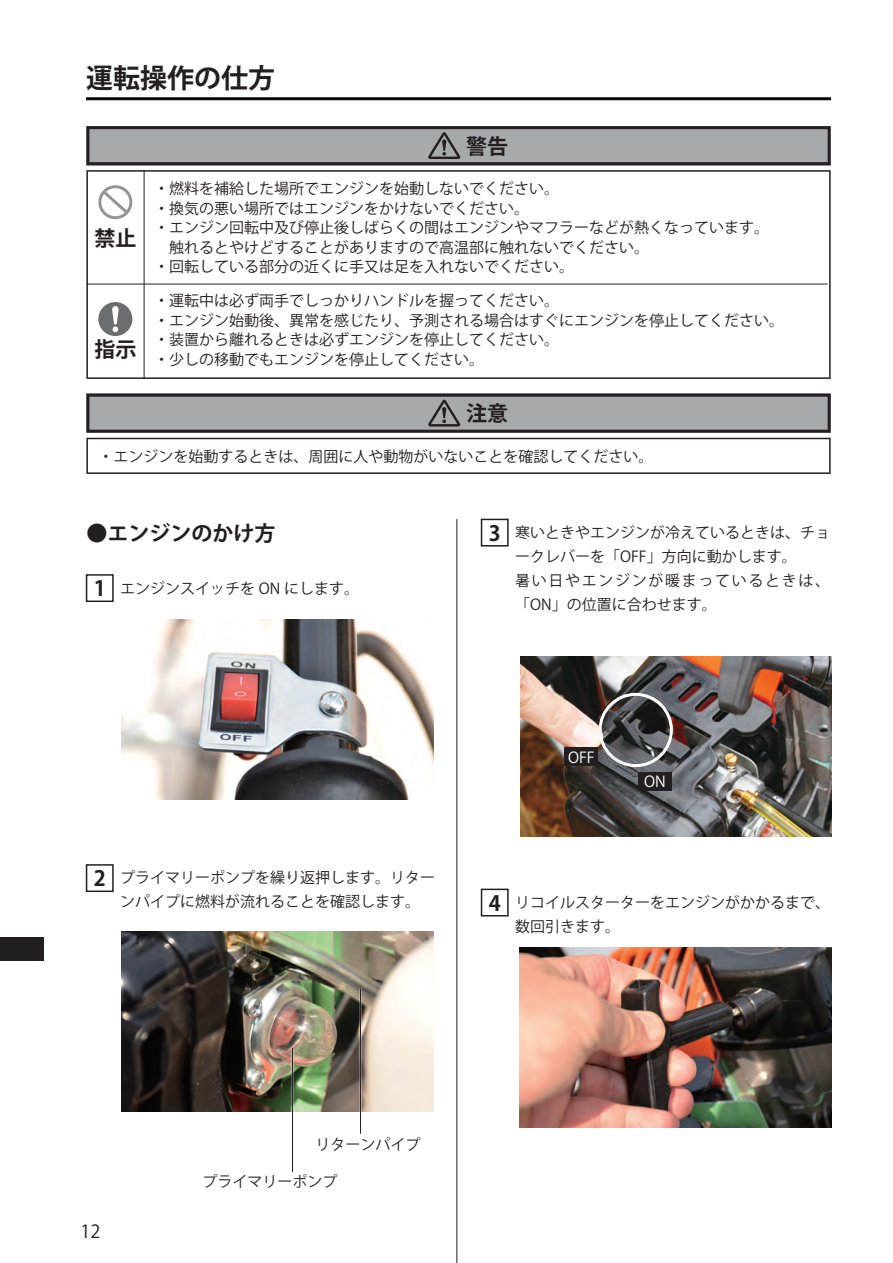
<style>
.page{position:relative;width:893px;height:1263px;background:#fff}
.page>*{position:absolute;margin:0;border:0;box-sizing:border-box;transform-origin:0 0}
.t1{font:700 27px "Koz Go Pr 6 N";color:#231f20}
.t2{font:700 21px "Koz Go Pr 6 N";color:#231f20}
.t3{font:18px "Koz Go Pr 6 N";color:#231f20}
.t4{font:15px/19.5px "Koz Go Pr 6 N";color:#231f20}
.t5{font:15px "Koz Go Pr 6 N";color:#fff}
</style>
<div class="page">
<div style="left:0;top:937px;width:44px;height:23px;background:#231f20"></div>
<img style="left:122px;top:619px;width:311px;height:180px">
<img style="left:122px;top:931px;width:311px;height:180px">
<img style="left:520px;top:947px;width:311px;height:180px">
<img style="left:520px;top:657px;width:311px;height:180px">
<hr style="left:86px;top:97px;width:745px;height:3px;background:#030303">
<hr style="left:457px;top:519px;width:1px;height:744px;background:#231f20">
<div style="left:86px;top:574px;width:28px;height:28px;border:2px solid #231f20"></div>
<div style="left:86px;top:864px;width:28px;height:28px;border:2px solid #231f20"></div>
<div style="left:481px;top:519px;width:28px;height:27px;border:2px solid #231f20"></div>
<div style="left:481px;top:889px;width:28px;height:27px;border:2px solid #231f20"></div>
<div style="left:599px;top:693px;width:74px;height:74px;border:3px solid #fff;border-radius:50%"></div>
<div style="left:638px;top:772px;width:33px;height:18px;background:#231f20"></div>
<div style="left:565px;top:747px;width:33px;height:18px;background:#231f20"></div>
<svg style="left:86px;top:170px;width:745px;height:209px"></svg>
<svg style="left:86px;top:126px;width:745px;height:39px;background:#919295"></svg>
<svg style="left:98px;top:185px;width:34px;height:34px"></svg>
<div style="left:98px;top:302px;width:34px;height:34px;background:#6c6d70;border-radius:50%"></div>
<svg style="left:112px;top:306px;width:7px;height:26px"></svg>
<hr style="left:144px;top:170px;width:1px;height:209px;background:#231f20">
<hr style="left:86px;top:284px;width:742px;height:1px;background:#231f20">
<svg style="left:86px;top:394px;width:745px;height:80px"></svg>
<hr style="left:292px;top:1048px;width:1px;height:124px;background:#231f20">
<hr style="left:360px;top:988px;width:1px;height:146px;background:#231f20">
<h1 class="t1" style="left:86px;top:63px;width:190px">運転操作の仕方</h1>
<h2 class="t2" style="left:466px;top:134px;width:43px">警告</h2>
<h2 class="t2" style="left:94px;top:226px;width:43px">禁止</h2>
<h2 class="t2" style="left:94px;top:337px;width:43px">指示</h2>
<p class="t4" style="left:154px;top:179px;width:617px">・燃料を補給した場所でエンジンを始動しないでください。<br>・換気の悪い場所ではエンジンをかけないでください。<br>・エンジン回転中及び停止後しばらくの間はエンジンやマフラーなどが熱くなっています。　触れるとやけどすることがありますので高温部に触れないでください。<br>・回転している部分の近くに手又は足を入れないでください。</p>
<p class="t4" style="left:154px;top:291px;width:632px">・運転中は必ず両手でしっかりハンドルを握ってください。<br>・エンジン始動後、異常を感じたり、予測される場合はすぐにエンジンを停止してください。・装置から離れるときは必ずエンジンを停止してください。<br>・少しの移動でもエンジンを停止してください。</p>
<h2 class="t2" style="left:466px;top:402px;width:43px">注意</h2>
<p class="t4" style="left:98px;top:447px;width:557px">・エンジンを始動するときは、周囲に人や動物がいないことを確認してください。</p>
<h2 class="t2" style="left:86px;top:522px;width:190px">●エンジンのかけ方</h2>
<p class="t4" style="left:120px;top:579px;width:241px">エンジンスイッチを ON にします。</p>
<h2 class="t2" style="left:94px;top:577px;width:14px">1</h2>
<h2 class="t2" style="left:489px;top:521px;width:14px">3</h2>
<p class="t4" style="left:515px;top:521px;width:316px;line-height:24px">寒いときやエンジンが冷えているときは、チョークレバーを「OFF」方向に動かします。<br>暑い日やエンジンが暖まっているときは、「ON」の位置に合わせます。</p>
<h2 class="t2" style="left:94px;top:867px;width:14px">2</h2>
<p class="t4" style="left:120px;top:866px;width:316px;line-height:24px">プライマリーポンプを繰り返押します。リターンパイプに燃料が流れることを確認します。</p>
<p class="t5" style="left:568px;top:749px;width:28px">OFF</p>
<p class="t5" style="left:644px;top:773px;width:23px">ON</p>
<h2 class="t2" style="left:489px;top:891px;width:14px">4</h2>
<p class="t4" style="left:515px;top:891px;width:316px;line-height:24px">リコイルスターターをエンジンがかかるまで、数回引きます。</p>
<p class="t3" style="left:81px;top:1221px;width:21px">12</p>
<p class="t4" style="left:316px;top:1135px;width:106px">リターンパイプ</p>
<p class="t4" style="left:203px;top:1172px;width:136px">プライマリーポンプ</p>
</div>
